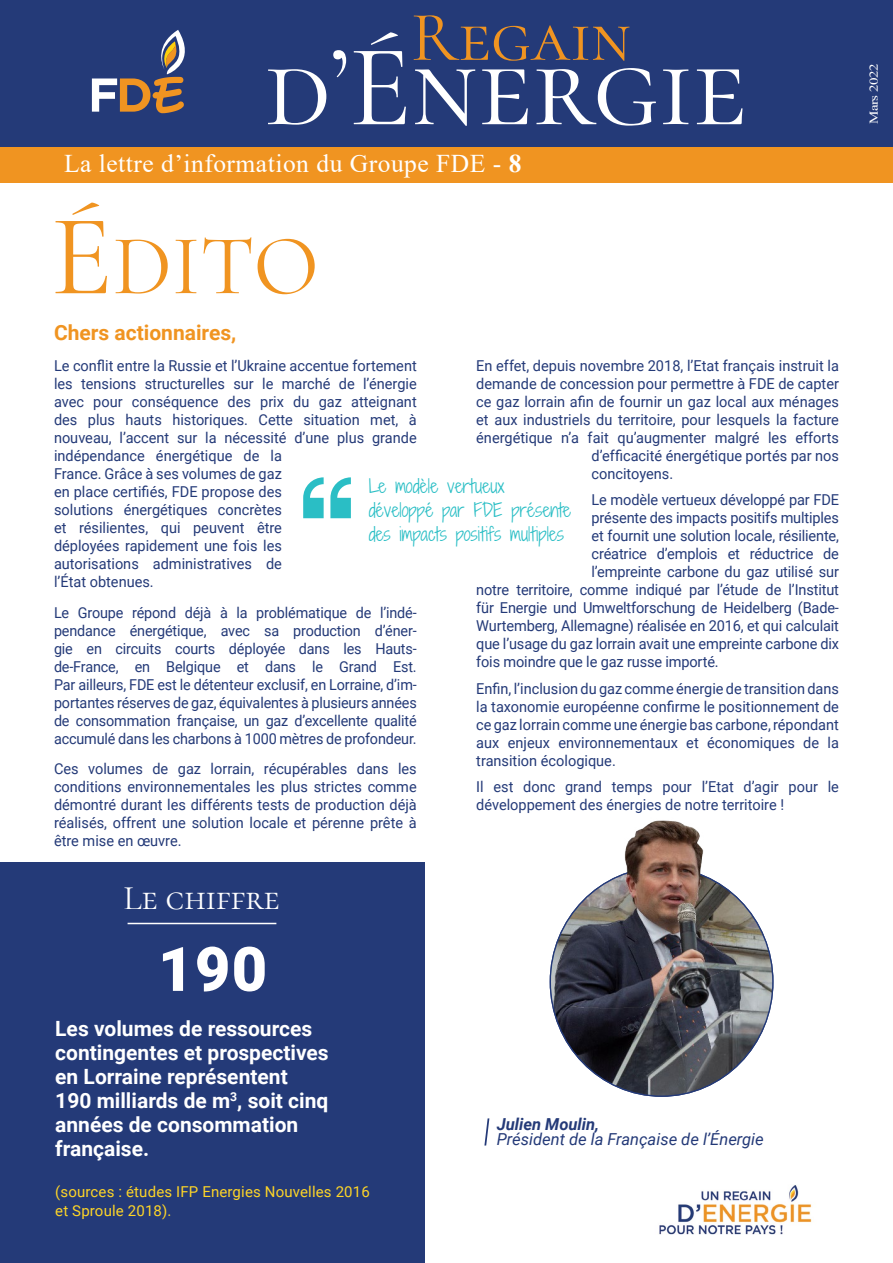
<style>
.page{position:relative;width:893px;height:1263px;background:#fff}
.page>*{position:absolute;margin:0;border:0;box-sizing:border-box;transform-origin:0 0}
.t1{font:117px "Cormorant Garamond";color:#fff}
.t2{font:85.5px "Cormorant Garamond";color:#f09421}
.t3{font:70.8px "Cormorant Garamond";color:#f09421}
.t4{font:900 61.5px "Roboto";color:#fff}
.t5{font:34.5px "Cormorant Garamond";color:#fff}
.t6{font:25.5px "Times New Roman";letter-spacing:.02em;color:#fff}
.t7{font:700 21px/24px "Roboto";color:#fff}
.t8{font:700 21px "Roboto";color:#f09421}
.t9{font:300 18px/24px "Shadows Into";color:#2abec5}
.t10{font:italic 16.5px "Roboto";color:#243a78}
.t11{font:italic 700 16.5px "Roboto";color:#243a78}
.t12{font:15px/18px "Roboto";color:#243a78}
.t13{font:15px/18px "Roboto";color:#243a78;text-align:justify;scale:.96 1}
.t14{font:15px/19.5px "Roboto";letter-spacing:.01em;color:#fed527}
.t15{font:12px "Times New Roman";letter-spacing:-.03em;color:#fff;scale:1.25 1}
.s1{font-weight:700}
.s2{font-size:115.5px}
</style>
<div class="page">
<div style="left:0;top:862px;width:425px;height:401px;background:#243a78"></div>
<div style="left:0;top:0;width:893px;height:147px;background:#243a78"></div>
<div style="left:0;top:147px;width:893px;height:36px;background:#f09421"></div>
<img style="left:659px;top:1185px;width:153px;height:49px">
<img style="left:550px;top:820px;width:223px;height:276px">
<svg style="left:484px;top:1118px;width:5px;height:27px"></svg>
<svg style="left:92px;top:30px;width:105px;height:84px;background:#585a75"></svg>
<svg style="left:303px;top:477px;width:21px;height:41px"></svg>
<svg style="left:330px;top:477px;width:21px;height:41px"></svg>
<hr style="left:128px;top:923px;width:148px;height:1px;background:#fff">
<h3 class="t3" style="left:411px;top:-6px;width:222px">Regain</h3>
<h1 class="t1" style="left:264px;top:16px;width:485px">d’Énergie</h1>
<h3 class="t6" style="left:64px;top:146px;width:459px">La lettre d’information du Groupe FDE - <span class="s1">8</span></h3>
<h2 class="t2" style="left:51px;top:214px;width:270px"><span class="s2">É</span>DITO</h2>
<h3 class="t8" style="left:54px;top:318px;width:184px">Chers actionnaires,</h3>
<p class="t12" style="left:54px;top:356px;width:364px">Le conflit entre la Russie et l’Ukraine accentue fortement les tensions structurelles sur le marché de l’énergie avec pour conséquence des prix du gaz atteignant des plus hauts historiques. Cette situation met, à nouveau, l’accent sur la nécessité d’une plus grande indépendance énergétique de la<br>France. Grâce à ses volumes de gaz<br>en place certifiés, FDE propose des<br>solutions énergétiques concrètes<br>et résilientes, qui peuvent être<br>déployées rapidement une fois les<br>autorisations administratives de<br>l’État obtenues.</p>
<p class="t13" style="left:54px;top:603px;width:379px">Le Groupe répond déjà à la problématique de l’indé&shy;pendance énergétique, avec sa production d’éner&shy;gie en circuits courts déployée dans les Hauts&shy;de-France, en Belgique et dans le Grand Est.<br>Par ailleurs, FDE est le détenteur exclusif, en Lorraine, d’im&shy;portantes réserves de gaz, équivalentes à plusieurs années de consommation française, un gaz d’excellente qualité accumulé dans les charbons à 1000 mètres de profondeur.</p>
<p class="t12" style="left:54px;top:759px;width:364px;text-align:justify">Ces volumes de gaz lorrain, récupérables dans les conditions environnementales les plus strictes comme démontré durant les différents tests de production déjà réalisés, offrent une solution locale et pérenne prête à être mise en œuvre.</p>
<p class="t12" style="left:476px;top:356px;width:364px">En effet, depuis novembre 2018, l’Etat français instruit la</p>
<p class="t12" style="left:476px;top:374px;width:364px">demande de concession pour permettre à FDE de capter</p>
<p class="t12" style="left:476px;top:392px;width:364px">ce gaz lorrain afin de fournir un gaz local aux ménages</p>
<p class="t12" style="left:476px;top:410px;width:364px">et aux industriels du territoire, pour lesquels la facture</p>
<p class="t12" style="left:476px;top:428px;width:364px">énergétique n’a fait qu’augmenter malgré les efforts</p>
<p class="t12" style="left:592px;top:446px;width:249px">d’efficacité énergétique portés par nos</p>
<p class="t12" style="left:592px;top:464px;width:83px">concitoyens.</p>
<p class="t12" style="left:592px;top:490px;width:249px">Le modèle vertueux développé par FDE</p>
<p class="t12" style="left:592px;top:508px;width:249px">présente des impacts positifs multiples</p>
<p class="t12" style="left:592px;top:526px;width:249px">et fournit une solution locale, résiliente,</p>
<p class="t12" style="left:592px;top:544px;width:249px">créatrice d’emplois et réductrice de</p>
<p class="t12" style="left:592px;top:562px;width:249px">l’empreinte carbone du gaz utilisé sur</p>
<p class="t12" style="left:476px;top:580px;width:364px">notre territoire, comme indiqué par l’étude de l’Institut</p>
<p class="t12" style="left:476px;top:598px;width:364px">für Energie und Umweltforschung de Heidelberg (Bade-</p>
<p class="t12" style="left:476px;top:616px;width:364px">Wurtemberg, Allemagne) réalisée en 2016, et qui calculait</p>
<p class="t12" style="left:476px;top:634px;width:364px">que l’usage du gaz lorrain avait une empreinte carbone dix</p>
<p class="t12" style="left:476px;top:652px;width:244px">fois moindre que le gaz russe importé.</p>
<p class="t12" style="left:476px;top:679px;width:364px;text-align:justify">Enfin, l’inclusion du gaz comme énergie de transition dans la taxonomie européenne confirme le positionnement de ce gaz lorrain comme une énergie bas carbone, répondant aux enjeux environnementaux et économiques de la transition écologique.</p>
<p class="t12" style="left:476px;top:777px;width:364px">Il est donc grand temps pour l’Etat d’agir pour le développement des énergies de notre territoire !</p>
<p class="t9" style="left:369px;top:474px;width:204px">Le modèle vertueux développé par FDE présente des impacts positifs multiples</p>
<h3 class="t5" style="left:123px;top:877px;width:158px">Le chiffre</h3>
<h3 class="t4" style="left:158px;top:926px;width:111px">190</h3>
<h3 class="t7" style="left:55px;top:1016px;width:275px">Les volumes de ressources contingentes et prospectives en Lorraine représentent<br>190 milliards de m<sup>3</sup>, soit cinq années de consommation française.</h3>
<p class="t14" style="left:55px;top:1181px;width:316px">(sources : études IFP Energies Nouvelles 2016 et Sproule 2018).</p>
<p class="t11" style="left:497px;top:1113px;width:104px">Julien Moulin,</p>
<p class="t10" style="left:497px;top:1128px;width:269px">Président de la Française de l’Énergie</p>
<p class="t15" style="left:865px;top:124px;width:50px;rotate:-90deg">Mars 2022</p>
</div>
